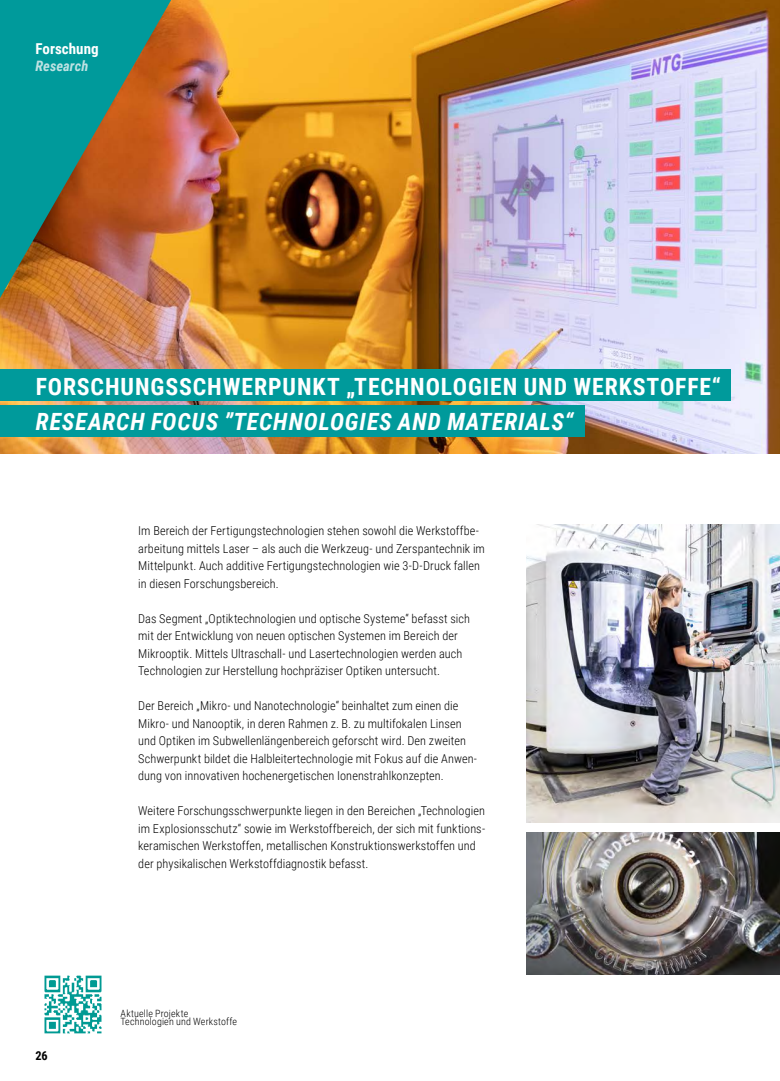
<style>
.page{position:relative;width:780px;height:1081px;background:#fff}
.page>*{position:absolute;margin:0;border:0;box-sizing:border-box;transform-origin:0 0}
.t1{font:700 23.75px "Roboto Condensed";letter-spacing:.035em;color:#fff}
.t2{font:italic 700 23.75px "Roboto Condensed";letter-spacing:.035em;color:#fff}
.t3{font:700 15px "Roboto Condensed";letter-spacing:.005em;color:#fff}
.t4{font:italic 700 14.38px "Roboto Condensed";letter-spacing:.005em;color:#bee2e3}
.t5{font:300 12.25px/17.5px "Roboto Condensed";letter-spacing:.005em;color:#000}
.t6{font:700 12.25px "Roboto Condensed";color:#000}
.t7{font:300 10px/8.8px "Roboto Condensed";letter-spacing:.015em;color:#000}
</style>
<div class="page">
<img style="left:177px;top:0;width:603px;height:454px">
<img style="left:526px;top:833px;width:254px;height:141px">
<img style="left:526px;top:524px;width:254px;height:298px">
<img style="left:0;top:0;width:177px;height:454px">
<div style="left:0;top:405px;width:585px;height:32px;background:#009a9b"></div>
<div style="left:0;top:369px;width:730px;height:32px;background:#009a9b"></div>
<img style="left:44px;top:975px;width:58px;height:59px">
<p class="t3" style="left:35px;top:38px;width:65px">Forschung</p>
<p class="t4" style="left:35px;top:56px;width:54px">Research</p>
<h1 class="t1" style="left:36px;top:370px;width:686px">FORSCHUNGSSCHWERPUNKT „TECHNOLOGIEN UND WERKSTOFFE“</h1>
<h1 class="t2" style="left:36px;top:405px;width:539px">RESEARCH FOCUS ”TECHNOLOGIES AND MATERIALS“</h1>
<p class="t5" style="left:138px;top:521px;width:348px">Im Bereich der Fertigungstechnologien stehen sowohl die Werkstoffbe&shy;arbeitung mittels Laser – als auch die Werkzeug- und Zerspantechnik im Mittelpunkt. Auch additive Fertigungstechnologien wie 3-D-Druck fallen in diesen Forschungsbereich.</p>
<p class="t5" style="left:138px;top:609px;width:333px">Das Segment „Optiktechnologien und optische Systeme“ befasst sich mit der Entwicklung von neuen optischen Systemen im Bereich der Mikrooptik. Mittels Ultraschall- und Lasertechnologien werden auch Technologien zur Herstellung hochpräziser Optiken untersucht.</p>
<p class="t5" style="left:138px;top:696px;width:340px">Der Bereich „Mikro- und Nanotechnologie“ beinhaltet zum einen die Mikro- und Nanooptik, in deren Rahmen z. B. zu multifokalen Linsen und Optiken im Subwellenlängenbereich geforscht wird. Den zweiten Schwerpunkt bildet die Halbleitertechnologie mit Fokus auf die Anwen&shy;dung von innovativen hochenergetischen Ionenstrahlkonzepten.</p>
<p class="t5" style="left:138px;top:801px;width:348px">Weitere Forschungsschwerpunkte liegen in den Bereichen „Technologien im Explosionsschutz“ sowie im Werkstoffbereich, der sich mit funktions&shy;keramischen Werkstoffen, metallischen Konstruktionswerkstoffen und der physikalischen Werkstoffdiagnostik befasst.</p>
<p class="t6" style="left:35px;top:1047px;width:14px">26</p>
<p class="t7" style="left:120px;top:1008px;width:118px">Aktuelle Projekte<br>Technologien und Werkstoffe</p>
</div>
